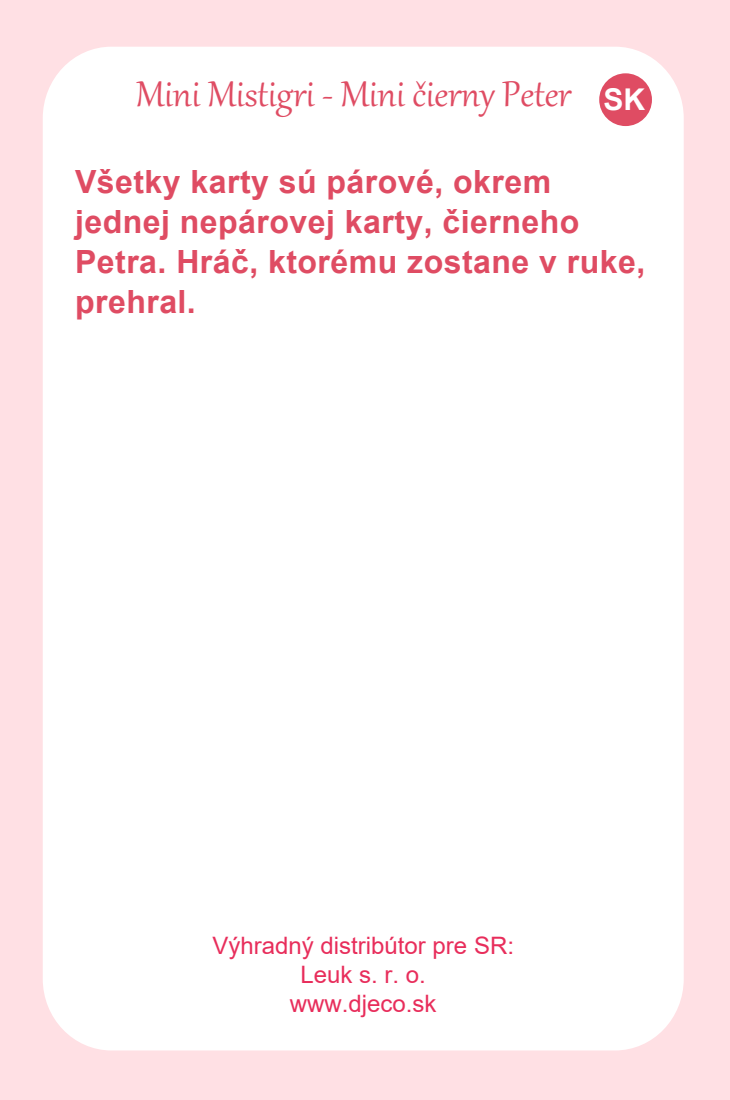
<style>
.page{position:relative;width:730px;height:1100px;background:#fff}
.page>*{position:absolute;margin:0;border:0;box-sizing:border-box;transform-origin:0 0}
.t1{font:44px "Gabriola";color:#df4c63}
.titre_corps{font:700 32px/40px "Arial";letter-spacing:.015em;color:#df4c63}
.t2{font:24px/28.8px "Arial";color:#e82d5b;text-align:center}
</style>
<div class="page">
<div style="left:0;top:0;width:726px;height:1098px;background:#ffe0e4"></div>
<div style="left:43px;top:47px;width:640px;height:1003px;background:#fff;border-radius:70px"></div>
<svg style="left:723px;top:1096px;width:7px;height:4px"></svg>
<div style="left:599px;top:73px;width:53px;height:53px;background:#df4c63;border-radius:50%"></div>
<h1 class="t1" style="left:136px;top:65px;width:510px">Mini Mistigri - Mini čierny Peter <sub>SK</sub></h1>
<p class="titre_corps" style="left:75px;top:162px;width:571px">Všetky karty sú párové, okrem jednej nepárovej karty, čierneho<br>Petra. Hráč, ktorému zostane v ruke, prehral.</p>
<p class="t2" style="left:212px;top:931px;width:303px">Výhradný distribútor pre SR:<br>Leuk s. r. o.<br>www.djeco.sk</p>
</div>
